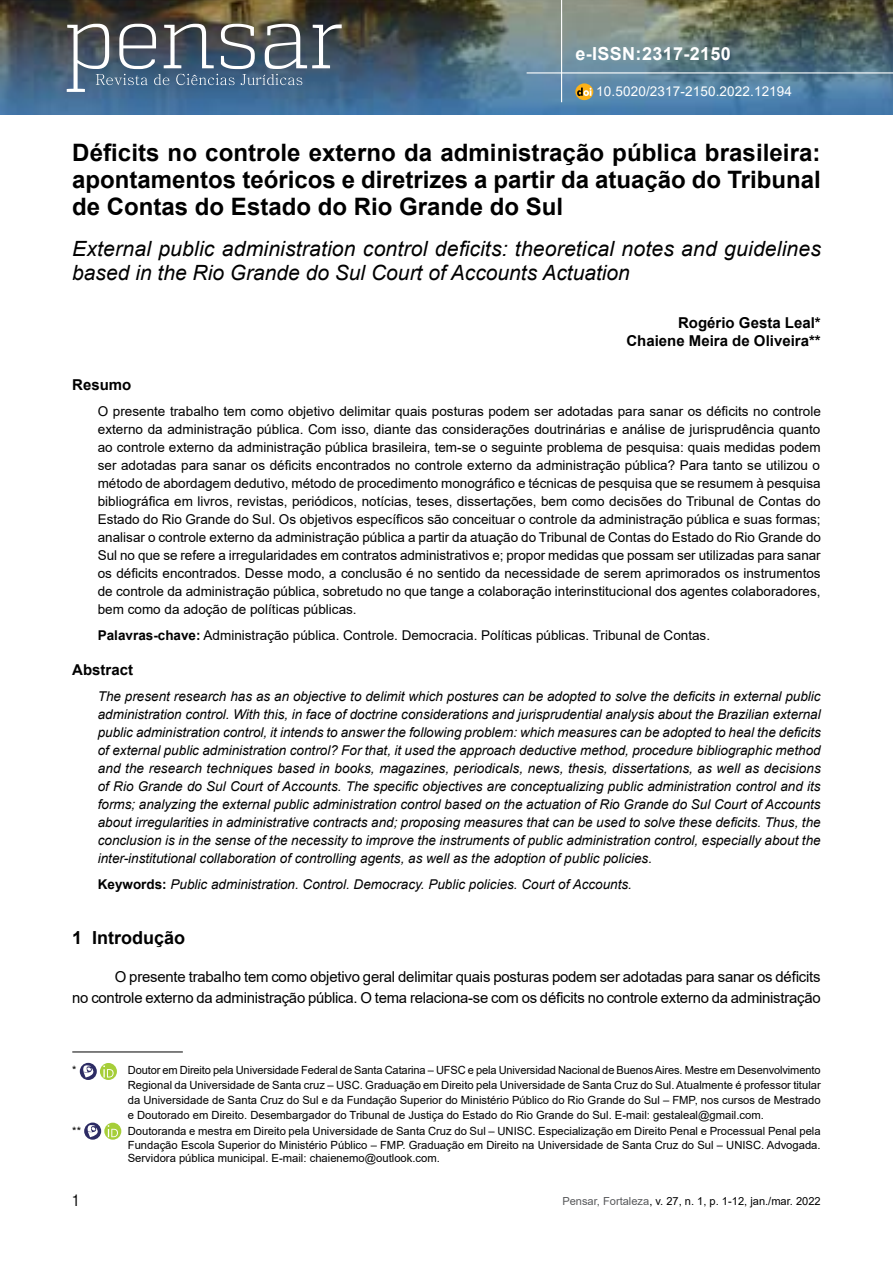
<style>
.page{position:relative;width:893px;height:1263px;background:#fff}
.page>*{position:absolute;margin:0;border:0;box-sizing:border-box;transform-origin:0 0}
.t1{font:700 24px/27px "Arial";color:#000;text-align:justify}
.t2{font:italic 21px/24px "Arial";letter-spacing:.005em;color:#000}
.t3{font:700 18px "Arial";letter-spacing:.02em;color:#fff}
.t4{font:700 18px "Arial";color:#000}
.t5{font:15px/21px "Arial";letter-spacing:-.015em;color:#000;text-align:right}
.t6{font:700 15px/18px "Arial";color:#000;text-align:right}
.t7{font:condensed 15px "Swiss 721 BT";color:#000}
.t8{font:13.5px/18px "Arial";color:#000;text-align:justify}
.t9{font:italic 13.5px/18px "Arial";color:#000;text-align:justify}
.t10{font:13.5px "Arial";letter-spacing:.01em;color:#fff}
.t11{font:11.25px/15px "Arial";color:#000;text-align:justify}
.t12{font:11.1px "Arial";color:#000}
.s1{font-weight:700}
.s2{font-weight:700;font-style:normal}
.s3{color:#58595b}
</style>
<div class="page">
<img style="left:0;top:0;width:893px;height:115px">
<hr style="left:561px;top:0;width:1px;height:102px;background:#fff">
<hr style="left:527px;top:72px;width:366px;height:1px;background:#fff">
<svg style="left:67px;top:24px;width:275px;height:68px;background:#617282"></svg>
<svg style="left:575px;top:83px;width:18px;height:17px"></svg>
<svg style="left:577px;top:88px;width:14px;height:8px"></svg>
<hr style="left:72px;top:1051px;width:111px;height:1px;background:#000">
<svg style="left:80px;top:1063px;width:17px;height:17px"></svg>
<svg style="left:100px;top:1063px;width:17px;height:17px"></svg>
<svg style="left:81px;top:1062px;width:33px;height:15px"></svg>
<svg style="left:84px;top:1122px;width:17px;height:18px"></svg>
<svg style="left:85px;top:1122px;width:17px;height:15px"></svg>
<svg style="left:104px;top:1123px;width:17px;height:17px"></svg>
<svg style="left:108px;top:1125px;width:10px;height:12px"></svg>
<h3 class="t3" style="left:575px;top:41px;width:157px">e-ISSN:2317-2150</h3>
<p class="t10" style="left:596px;top:82px;width:197px">10.5020/2317-2150.2022.12194</p>
<h1 class="t1" style="left:72px;top:140px;width:750px">Déficits no controle externo da administração pública brasileira: apontamentos teóricos e diretrizes a partir da atuação do Tribunal de Contas do Estado do Rio Grande do Sul</h1>
<h2 class="t2" style="left:72px;top:237px;width:750px">External public administration control deficits: theoretical notes and guidelines based in the Rio Grande do Sul Court of Accounts Actuation</h2>
<p class="t6" style="left:626px;top:314px;width:196px">Rogério Gesta Leal*<br>Chaiene Meira de Oliveira**</p>
<p class="t6" style="left:72px;top:376px;width:61px">Resumo</p>
<p class="t8" style="left:98px;top:402px;width:725px">O presente trabalho tem como objetivo delimitar quais posturas podem ser adotadas para sanar os déficits no controle externo da administração pública. Com isso, diante das considerações doutrinárias e análise de jurisprudência quanto ao controle externo da administração pública brasileira, tem-se o seguinte problema de pesquisa: quais medidas podem ser adotadas para sanar os déficits encontrados no controle externo da administração pública? Para tanto se utilizou o método de abordagem dedutivo, método de procedimento monográfico e técnicas de pesquisa que se resumem à pesquisa bibliográfica em livros, revistas, periódicos, notícias, teses, dissertações, bem como decisões do Tribunal de Contas do Estado do Rio Grande do Sul. Os objetivos específicos são conceituar o controle da administração pública e suas formas; analisar o controle externo da administração pública a partir da atuação do Tribunal de Contas do Estado do Rio Grande do Sul no que se refere a irregularidades em contratos administrativos e; propor medidas que possam ser utilizadas para sanar os déficits encontrados. Desse modo, a conclusão é no sentido da necessidade de serem aprimorados os instrumentos de controle da administração pública, sobretudo no que tange a colaboração interinstitucional dos agentes colaboradores, bem como da adoção de políticas públicas.</p>
<p class="t8" style="left:98px;top:626px;width:614px"><span class="s1">Palavras-chave:</span> Administração pública. Controle. Democracia. Políticas públicas. Tribunal de Contas.</p>
<p class="t6" style="left:72px;top:660px;width:62px">Abstract</p>
<p class="t9" style="left:98px;top:688px;width:725px">The present research has as an objective to delimit which postures can be adopted to solve the deficits in external public administration control. With this, in face of doctrine considerations and jurisprudential analysis about the Brazilian external public administration control, it intends to answer the following problem: which measures can be adopted to heal the deficits of external public administration control? For that, it used the approach deductive method, procedure bibliographic method and the research techniques based in books, magazines, periodicals, news, thesis, dissertations, as well as decisions of Rio Grande do Sul Court of Accounts. The specific objectives are conceptualizing public administration control and its forms; analyzing the external public administration control based on the actuation of Rio Grande do Sul Court of Accounts about irregularities in administrative contracts and; proposing measures that can be used to solve these deficits. Thus, the conclusion is in the sense of the necessity to improve the instruments of public administration control, especially about the inter-institutional collaboration of controlling agents, as well as the adoption of public policies.</p>
<p class="t9" style="left:98px;top:875px;width:536px"><span class="s2">Keywords:</span> Public administration. Control. Democracy. Public policies. Court of Accounts.</p>
<h3 class="t4" style="left:72px;top:925px;width:115px">1 Introdução</h3>
<p class="t5" style="left:72px;top:966px;width:750px">O presente trabalho tem como objetivo geral delimitar quais posturas podem ser adotadas para sanar os déficits<br>no controle externo da administração pública. O tema relaciona-se com os déficits no controle externo da administração</p>
<p class="t11" style="left:72px;top:1062px;width:6px">*</p>
<p class="t11" style="left:128px;top:1062px;width:694px">Doutor em Direito pela Universidade Federal de Santa Catarina – UFSC e pela Universidad Nacional de Buenos Aires. Mestre em Desenvolvimento Regional da Universidade de Santa cruz – USC. Graduação em Direito pela Universidade de Santa Cruz do Sul. Atualmente é professor titular da Universidade de Santa Cruz do Sul e da Fundação Superior do Ministério Público do Rio Grande do Sul – FMP, nos cursos de Mestrado e Doutorado em Direito. Desembargador do Tribunal de Justiça do Estado do Rio Grande do Sul. E-mail: gestaleal@gmail.com.</p>
<p class="t11" style="left:72px;top:1124px;width:10px">**</p>
<p class="t11" style="left:128px;top:1125px;width:694px;line-height:13.5px">Doutoranda e mestra em Direito pela Universidade de Santa Cruz do Sul – UNISC. Especialização em Direito Penal e Processual Penal pela Fundação Escola Superior do Ministério Público – FMP. Graduação em Direito na Universidade de Santa Cruz do Sul – UNISC. Advogada.<br>Servidora pública municipal. E-mail: chaienemo@outlook.com.</p>
<p class="t7" style="left:72px;top:1191px;width:9px">1</p>
<p class="t12" style="left:562px;top:1193px;width:260px"><span class="s3">Pensar, Fortaleza</span>, v. 27, n. 1, p. 1-12, jan./mar. 2022</p>
</div>
